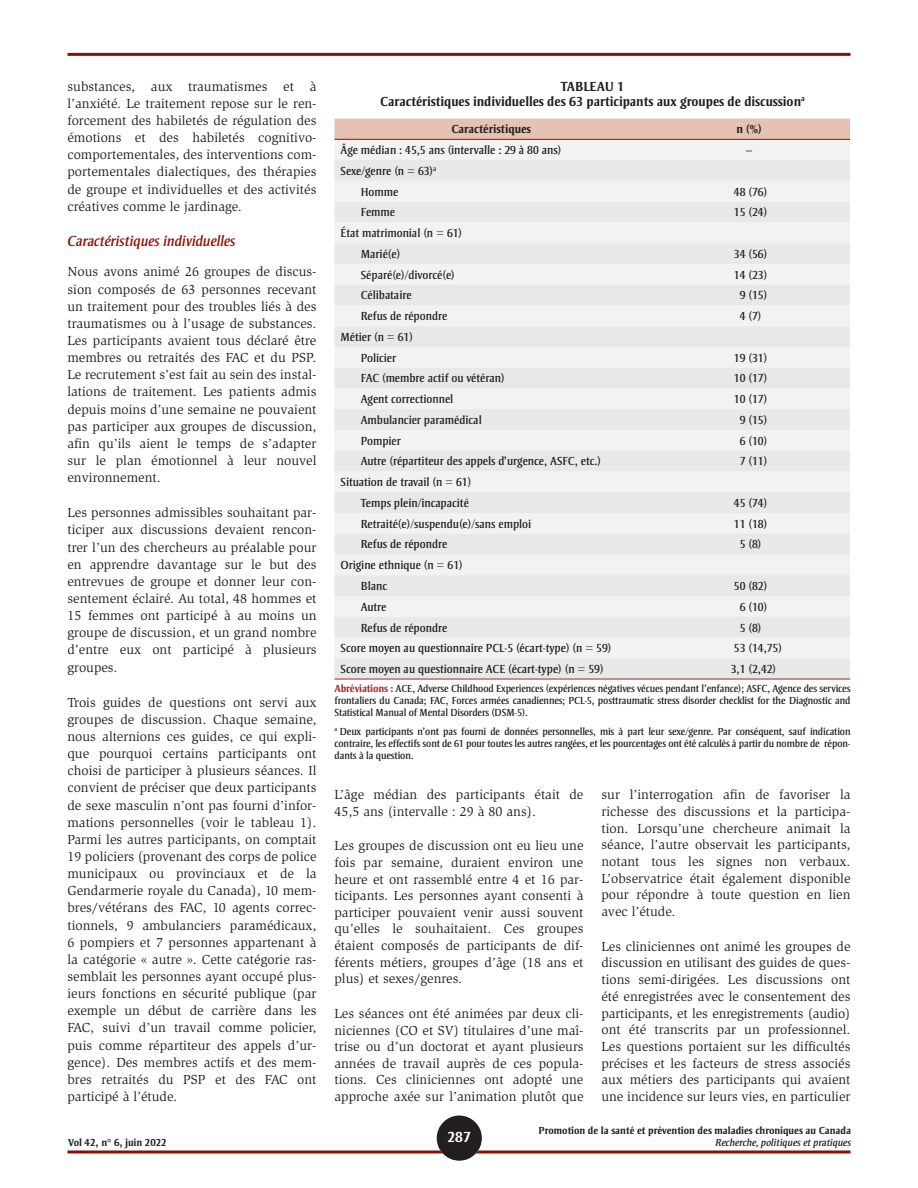
<style>
.page{position:relative;width:918px;height:1188px;background:#fff}
.page>*{position:absolute;margin:0;border:0;box-sizing:border-box;transform-origin:0 0}
.t1{font:italic 15px "Strayhorn MT Std";color:#8c0f05}
.t2{font:700 15px "Strayhorn MT Std";color:#fff}
.BODY{font:13.5px/17.1px "Slimbach Std";color:#231f20;text-align:justify}
.Tableau_titre{font:700 13.5px/15px "Strayhorn MT Std";color:#231f20;text-align:center}
.Tableau_Body{font:12px "Strayhorn MT Std";color:#231f20}
.Tableau_titre_de_col{font:700 12px "Strayhorn MT Std";color:#231f20}
.Note_tableau{font:10.5px/12px "Strayhorn MT Std";letter-spacing:-.01em;color:#231f20;text-align:justify}
.t3{font:700 10.5px "Strayhorn MT Std";color:#231f20}
.t4{font:italic 10.5px "Strayhorn MT Std";color:#231f20}
.s1{font-weight:700;color:#a32529}
</style>
<div class="page">
<svg style="left:68px;top:1150px;width:782px;height:4px;background:#a84a43"></svg>
<hr style="left:68px;top:53px;width:782px;height:3px;background:#8c0f05">
<div style="left:437px;top:1116px;width:45px;height:45px;background:#231f20;border-radius:50%"></div>
<div style="left:335px;top:140px;width:515px;height:20px;background:#f2f2f3"></div>
<div style="left:334px;top:160px;width:516px;height:519px;background:#eaebeb"></div>
<div style="left:334px;top:119px;width:516px;height:21px;background:#e5c2b2"></div>
<hr style="left:355px;top:139px;width:293px;height:1px;background:#8c0f05">
<hr style="left:648px;top:139px;width:202px;height:1px;background:#8c0f05">
<svg style="left:334px;top:679px;width:21px;height:1px"></svg>
<hr style="left:355px;top:679px;width:293px;height:1px;background:#a32529">
<hr style="left:648px;top:679px;width:202px;height:1px;background:#a32529">
<p class="BODY" style="left:68px;top:78px;width:251px">substances, aux traumatismes et à l’anxiété. Le traitement repose sur le ren&shy;forcement des habiletés de régulation des émotions et des habiletés cognitivo&shy;comportementales, des interventions com&shy;portementales dialectiques, des thérapies de groupe et individuelles et des activités créatives comme le jardinage.</p>
<h3 class="t1" style="left:68px;top:232px;width:170px">Caractéristiques individuelles</h3>
<p class="BODY" style="left:68px;top:264px;width:251px">Nous avons animé 26 groupes de discus&shy;sion composés de 63 personnes recevant un traitement pour des troubles liés à des traumatismes ou à l’usage de substances.<br>Les participants avaient tous déclaré être membres ou retraités des FAC et du PSP.<br>Le recrutement s’est fait au sein des instal&shy;lations de traitement. Les patients admis depuis moins d’une semaine ne pouvaient pas participer aux groupes de discussion, afin qu’ils aient le temps de s’adapter sur le plan émotionnel à leur nouvel environnement.</p>
<p class="BODY" style="left:68px;top:504px;width:251px">Les personnes admissibles souhaitant par&shy;ticiper aux discussions devaient rencon&shy;trer l’un des chercheurs au préalable pour en apprendre davantage sur le but des entrevues de groupe et donner leur con&shy;sentement éclairé. Au total, 48 hommes et 15 femmes ont participé à au moins un groupe de discussion, et un grand nombre d’entre eux ont participé à plusieurs groupes.</p>
<p class="BODY" style="left:68px;top:694px;width:251px">Trois guides de questions ont servi aux groupes de discussion. Chaque semaine, nous alternions ces guides, ce qui expli&shy;que pourquoi certains participants ont choisi de participer à plusieurs séances. Il convient de préciser que deux participants de sexe masculin n’ont pas fourni d’infor&shy;mations personnelles (voir le tableau 1).<br>Parmi les autres participants, on comptait 19 policiers (provenant des corps de police municipaux ou provinciaux et de la Gendarmerie royale du Canada), 10 mem&shy;bres/vétérans des FAC, 10 agents correc&shy;tionnels, 9 ambulanciers paramédicaux, 6 pompiers et 7 personnes appartenant à la catégorie « autre ». Cette catégorie ras&shy;semblait les personnes ayant occupé plus&shy;ieurs fonctions en sécurité publique (par exemple un début de carrière dans les FAC, suivi d’un travail comme policier, puis comme répartiteur des appels d’ur&shy;gence). Des membres actifs et des mem&shy;bres retraités du PSP et des FAC ont participé à l’étude.</p>
<p class="Tableau_titre" style="left:380px;top:79px;width:426px">TABLEAU 1<br>Caractéristiques individuelles des 63 participants aux groupes de discussion<sup>a</sup></p>
<p class="Tableau_titre_de_col" style="left:451px;top:122px;width:81px">Caractéristiques</p>
<p class="Tableau_titre_de_col" style="left:736px;top:122px;width:27px">n (%)</p>
<p class="Tableau_Body" style="left:341px;top:143px;width:223px">Âge médian : 45,5 ans (intervalle : 29 à 80 ans)</p>
<p class="Tableau_Body" style="left:746px;top:143px;width:7px">–</p>
<p class="Tableau_Body" style="left:341px;top:164px;width:97px">Sexe/genre (n = 63)<sup>a</sup></p>
<p class="Tableau_Body" style="left:361px;top:185px;width:39px">Homme</p>
<p class="Tableau_Body" style="left:734px;top:185px;width:35px">48 (76)</p>
<p class="Tableau_Body" style="left:361px;top:206px;width:36px">Femme</p>
<p class="Tableau_Body" style="left:734px;top:206px;width:35px">15 (24)</p>
<p class="Tableau_Body" style="left:341px;top:226px;width:123px">État matrimonial (n = 61)</p>
<p class="Tableau_Body" style="left:361px;top:247px;width:41px">Marié(e)</p>
<p class="Tableau_Body" style="left:734px;top:247px;width:35px">34 (56)</p>
<p class="Tableau_Body" style="left:361px;top:268px;width:96px">Séparé(e)/divorcé(e)</p>
<p class="Tableau_Body" style="left:734px;top:268px;width:35px">14 (23)</p>
<p class="Tableau_Body" style="left:361px;top:289px;width:52px">Célibataire</p>
<p class="Tableau_Body" style="left:740px;top:289px;width:29px">9 (15)</p>
<p class="Tableau_Body" style="left:361px;top:309px;width:88px">Refus de répondre</p>
<p class="Tableau_Body" style="left:740px;top:309px;width:23px">4 (7)</p>
<p class="Tableau_Body" style="left:341px;top:330px;width:74px">Métier (n = 61)</p>
<p class="Tableau_Body" style="left:361px;top:351px;width:37px">Policier</p>
<p class="Tableau_Body" style="left:734px;top:351px;width:35px">19 (31)</p>
<p class="Tableau_Body" style="left:361px;top:372px;width:146px">FAC (membre actif ou vétéran)</p>
<p class="Tableau_Body" style="left:734px;top:372px;width:35px">10 (17)</p>
<p class="Tableau_Body" style="left:361px;top:392px;width:94px">Agent correctionnel</p>
<p class="Tableau_Body" style="left:734px;top:392px;width:35px">10 (17)</p>
<p class="Tableau_Body" style="left:361px;top:413px;width:123px">Ambulancier paramédical</p>
<p class="Tableau_Body" style="left:740px;top:413px;width:29px">9 (15)</p>
<p class="Tableau_Body" style="left:361px;top:434px;width:42px">Pompier</p>
<p class="Tableau_Body" style="left:740px;top:434px;width:29px">6 (10)</p>
<p class="Tableau_Body" style="left:361px;top:455px;width:242px">Autre (répartiteur des appels d’urgence, ASFC, etc.)</p>
<p class="Tableau_Body" style="left:740px;top:455px;width:29px">7 (11)</p>
<p class="Tableau_Body" style="left:341px;top:475px;width:132px">Situation de travail (n = 61)</p>
<p class="Tableau_Body" style="left:361px;top:496px;width:110px">Temps plein/incapacité</p>
<p class="Tableau_Body" style="left:734px;top:496px;width:35px">45 (74)</p>
<p class="Tableau_Body" style="left:361px;top:517px;width:172px">Retraité(e)/suspendu(e)/sans emploi</p>
<p class="Tableau_Body" style="left:734px;top:517px;width:35px">11 (18)</p>
<p class="Tableau_Body" style="left:361px;top:538px;width:88px">Refus de répondre</p>
<p class="Tableau_Body" style="left:740px;top:538px;width:23px">5 (8)</p>
<p class="Tableau_Body" style="left:341px;top:558px;width:124px">Origine ethnique (n = 61)</p>
<p class="Tableau_Body" style="left:361px;top:579px;width:28px">Blanc</p>
<p class="Tableau_Body" style="left:734px;top:579px;width:35px">50 (82)</p>
<p class="Tableau_Body" style="left:361px;top:600px;width:27px">Autre</p>
<p class="Tableau_Body" style="left:740px;top:600px;width:29px">6 (10)</p>
<p class="Tableau_Body" style="left:361px;top:621px;width:88px">Refus de répondre</p>
<p class="Tableau_Body" style="left:740px;top:621px;width:23px">5 (8)</p>
<p class="Tableau_Body" style="left:341px;top:641px;width:272px">Score moyen au questionnaire PCL-5 (écart-type) (n = 59)</p>
<p class="Tableau_Body" style="left:734px;top:641px;width:50px">53 (14,75)</p>
<p class="Tableau_Body" style="left:341px;top:662px;width:265px">Score moyen au questionnaire ACE (écart-type) (n = 59)</p>
<p class="Tableau_Body" style="left:731px;top:662px;width:47px">3,1 (2,42)</p>
<p class="Note_tableau" style="left:334px;top:683px;width:518px"><span class="s1">Abréviations :</span> ACE, Adverse Childhood Experiences (expériences négatives vécues pendant l’enfance); ASFC, Agence des services frontaliers du Canada; FAC, Forces armées canadiennes; PCL-5, posttraumatic stress disorder checklist for the Diagnostic and Statistical Manual of Mental Disorders (DSM-5).</p>
<p class="Note_tableau" style="left:334px;top:725px;width:518px"><sup>a</sup> Deux participants n’ont pas fourni de données personnelles, mis à part leur sexe/genre. Par conséquent, sauf indication contraire, les effectifs sont de 61 pour toutes les autres rangées, et les pourcentages ont été calculés à partir du nombre de répon&shy;dants à la question.</p>
<p class="BODY" style="left:334px;top:786px;width:250px;line-height:16.6px">L’âge médian des participants était de<br>45,5 ans (intervalle : 29 à 80 ans).</p>
<p class="BODY" style="left:334px;top:838px;width:251px;line-height:16.6px">Les groupes de discussion ont eu lieu une fois par semaine, duraient environ une heure et ont rassemblé entre 4 et 16 par&shy;ticipants. Les personnes ayant consenti à participer pouvaient venir aussi souvent qu’elles le souhaitaient. Ces groupes étaient composés de participants de dif&shy;férents métiers, groupes d’âge (18 ans et plus) et sexes/genres.</p>
<p class="BODY" style="left:334px;top:1005px;width:251px;line-height:16.6px">Les séances ont été animées par deux cli&shy;niciennes (CO et SV) titulaires d’une maî&shy;trise ou d’un doctorat et ayant plusieurs années de travail auprès de ces popula&shy;tions. Ces cliniciennes ont adopté une approche axée sur l’animation plutôt que</p>
<p class="BODY" style="left:602px;top:786px;width:251px;line-height:16.6px">sur l’interrogation afin de favoriser la richesse des discussions et la participa&shy;tion. Lorsqu’une chercheure animait la séance, l’autre observait les participants, notant tous les signes non verbaux.<br>L’observatrice était également disponible pour répondre à toute question en lien avec l’étude.</p>
<p class="BODY" style="left:602px;top:938px;width:251px;line-height:16.6px">Les cliniciennes ont animé les groupes de discussion en utilisant des guides de ques&shy;tions semi-dirigées. Les discussions ont été enregistrées avec le consentement des participants, et les enregistrements (audio) ont été transcrits par un professionnel.<br>Les questions portaient sur les difficultés précises et les facteurs de stress associés aux métiers des participants qui avaient une incidence sur leurs vies, en particulier</p>
<p class="t3" style="left:539px;top:1125px;width:314px">Promotion de la santé et prévention des maladies chroniques au Canada</p>
<p class="t2" style="left:447px;top:1128px;width:25px">287</p>
<p class="t3" style="left:68px;top:1137px;width:100px">Vol 42, n° 6, juin 2022</p>
<p class="t4" style="left:715px;top:1137px;width:137px">Recherche, politiques et pratiques</p>
</div>
